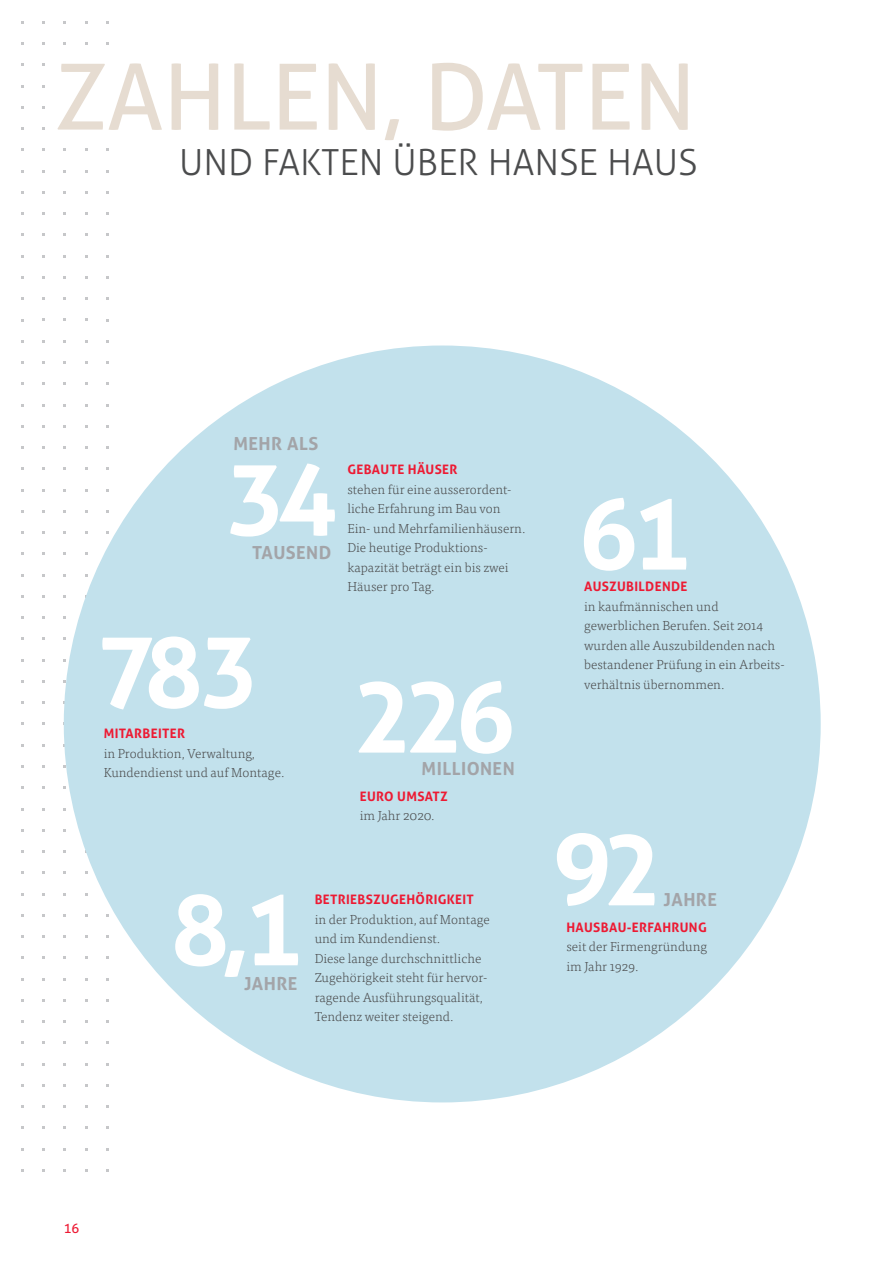
<style>
.page{position:relative;width:893px;height:1263px;background:#fff}
.page>*{position:absolute;margin:0;border:0;box-sizing:border-box;transform-origin:0 0}
.t1{font:700 99px "Aller";letter-spacing:-.08em;color:#fff}
.t2{font:91.5px "Aller";color:#e6dcd1}
.t3{font:300 36px "Aller";color:#4b4c4d}
.t4{font:700 18px "Aller";letter-spacing:.025em;color:#a3a4a8}
.t5{font:300 13.05px/19.5px "Tisa Pro";color:#4b4c4d}
.t6{font:700 13.05px "Aller";letter-spacing:.025em;color:#ed1a33}
.t7{font:13.05px "Aller";color:#ed1a33}
</style>
<div class="page">
<div style="left:64px;top:345px;width:757px;height:757px;background:#c2e1ec;border-radius:50%"></div>
<h2 class="t2" style="left:55px;top:41px;width:642px">ZAHLEN, DATEN</h2>
<h3 class="t3" style="left:179px;top:141px;width:520px">UND FAKTEN ÜBER HANSE HAUS</h3>
<h3 class="t4" style="left:233px;top:432px;width:86px">MEHR ALS</h3>
<h1 class="t1" style="left:226px;top:439px;width:112px">34</h1>
<h3 class="t4" style="left:252px;top:542px;width:81px">TAUSEND</h3>
<p class="t6" style="left:347px;top:462px;width:111px">GEBAUTE HÄUSER</p>
<p class="t5" style="left:347px;top:479px;width:180px">stehen für eine ausserordent&shy;liche Erfahrung im Bau von<br>Ein- und Mehrfamilienhäusern.<br>Die heutige Produktions&shy;kapazität beträgt ein bis zwei<br>Häuser pro Tag.</p>
<h1 class="t1" style="left:96px;top:611px;width:165px">783</h1>
<p class="t6" style="left:104px;top:725px;width:83px">MITARBEITER</p>
<p class="t5" style="left:104px;top:743px;width:182px">in Produktion, Verwaltung,<br>Kundendienst und auf Montage.</p>
<h1 class="t1" style="left:353px;top:656px;width:164px">226</h1>
<h3 class="t4" style="left:422px;top:758px;width:95px">MILLIONEN</h3>
<p class="t6" style="left:360px;top:788px;width:90px">EURO UMSATZ</p>
<p class="t5" style="left:360px;top:805px;width:77px">im Jahr 2020.</p>
<h1 class="t1" style="left:171px;top:869px;width:134px">8,1</h1>
<p class="t6" style="left:315px;top:891px;width:161px">BETRIEBSZUGEHÖRIGKEIT</p>
<p class="t5" style="left:315px;top:909px;width:177px">in der Produktion, auf Montage und im Kundendienst.<br>Diese lange durchschnittliche<br>Zugehörigkeit steht für hervor&shy;ragende Ausführungsqualität,<br>Tendenz weiter steigend.</p>
<h3 class="t4" style="left:244px;top:972px;width:55px">JAHRE</h3>
<h1 class="t1" style="left:579px;top:473px;width:114px">61</h1>
<p class="t6" style="left:584px;top:578px;width:105px">AUSZUBILDENDE</p>
<p class="t5" style="left:584px;top:596px;width:202px">in kaufmännischen und gewerblichen Berufen. Seit 2014 wurden alle Auszubildenden nach bestandener Prüfung in ein Arbeits&shy;verhältnis übernommen.</p>
<h1 class="t1" style="left:553px;top:809px;width:111px">92</h1>
<p class="t6" style="left:566px;top:919px;width:142px">HAUSBAU-ERFAHRUNG</p>
<p class="t5" style="left:566px;top:936px;width:142px">seit der Firmengründung im Jahr 1929.</p>
<h3 class="t4" style="left:664px;top:888px;width:55px">JAHRE</h3>
<p class="t7" style="left:64px;top:1221px;width:17px">16</p>
</div>
